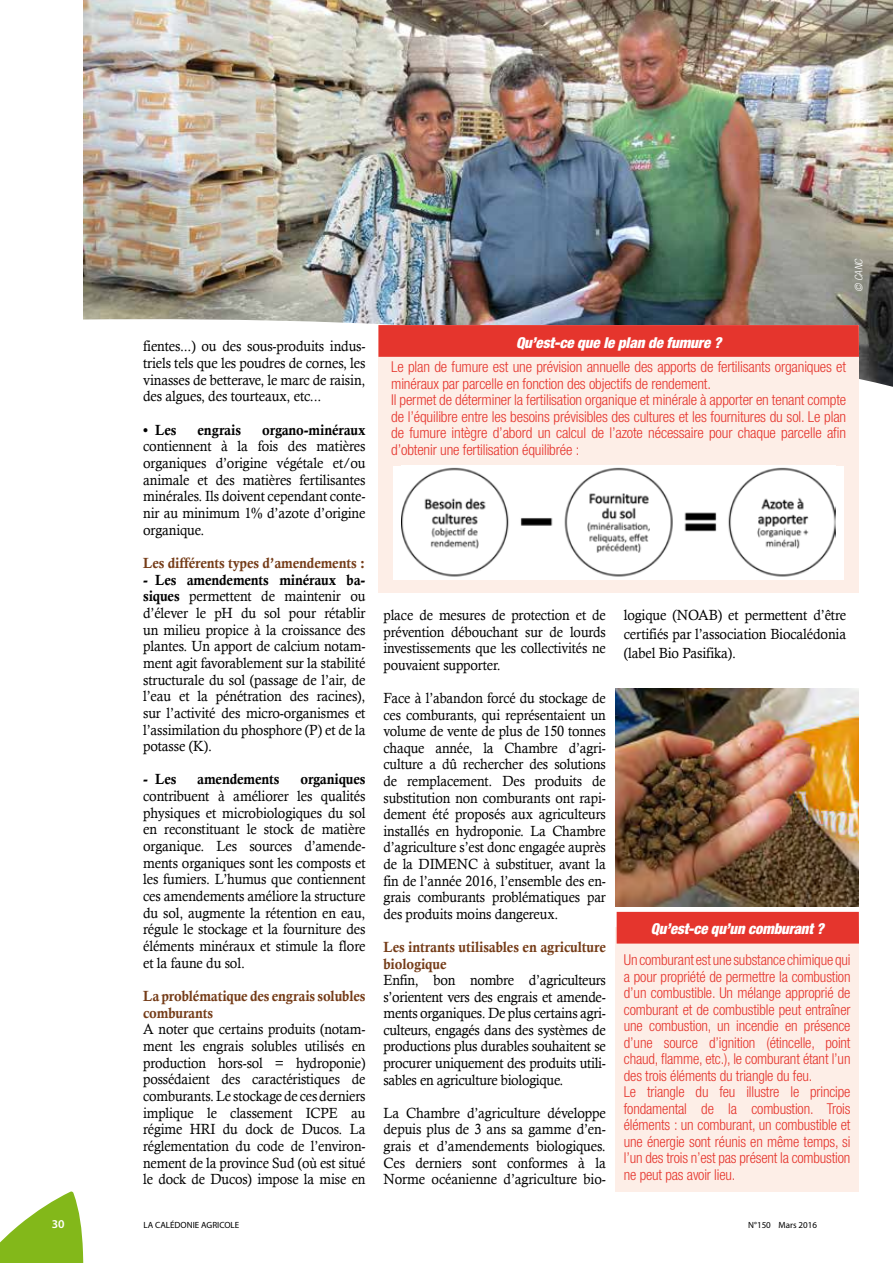
<style>
.page{position:relative;width:893px;height:1263px;background:#fff}
.page>*{position:absolute;margin:0;border:0;box-sizing:border-box;transform-origin:0 0}
.t1{font:300 condensed 15px/16.5px "Helvetica Neue";letter-spacing:-.01em;color:#e5352d}
.t2{font:italic 900 condensed 15px "Helvetica Neue";letter-spacing:-.01em;color:#fff}
.t3{font:14.7px/16.6px "Calisto";letter-spacing:-.01em;color:#000;text-align:justify;scale:.95 1}
.t4{font:14.7px/16.6px "Calisto";letter-spacing:-.01em;color:#000;text-align:justify;scale:.94 1}
.t5{font:14.7px/16.6px "Calis MT Bol";letter-spacing:-.01em;color:#753c18;scale:.95 1}
.t6{font:14.7px "Calis MT Bol";letter-spacing:-.01em;color:#000;scale:.95 1}
.t7{font:600 12px "Myriad Pro";color:#fff}
.t8{font:italic 300 condensed 10.5px "Helvetica Neue";color:#fff}
.t9{font:9px "Myriad Pro";color:#000}
.s1{font-family:"Calis MT Bol"}
</style>
<div class="page">
<svg style="left:0;top:1191px;width:84px;height:72px"></svg>
<img style="left:83px;top:0;width:810px;height:295px">
<img style="left:83px;top:295px;width:810px;height:92px">
<div style="left:378px;top:325px;width:481px;height:268px;background:#fdeee7"></div>
<div style="left:393px;top:466px;width:451px;height:113px;background:#fff"></div>
<img style="left:402px;top:467px;width:434px;height:110px">
<div style="left:378px;top:325px;width:481px;height:32px;background:#e5352d"></div>
<div style="left:616px;top:928px;width:243px;height:264px;background:#fdeee7"></div>
<img style="left:616px;top:688px;width:243px;height:219px">
<div style="left:617px;top:912px;width:242px;height:31px;background:#e5352d"></div>
<p class="t8" style="left:853px;top:292px;width:35px;rotate:-90deg">© CANC</p>
<p class="t3" style="left:143px;top:338px;width:236px">fientes...) ou des sous-produits indus&shy;triels tels que les poudres de cornes, les vinasses de betterave, le marc de raisin, des algues, des tourteaux, etc...</p>
<p class="t6" style="left:143px;top:421px;width:37px">• Les</p>
<p class="t6" style="left:198px;top:421px;width:47px">engrais</p>
<p class="t6" style="left:262px;top:421px;width:110px">organo-minéraux</p>
<p class="t3" style="left:143px;top:438px;width:236px">contiennent à la fois des matières organiques d’origine végétale et/ou animale et des matières fertilisantes minérales. Ils doivent cependant conte&shy;nir au minimum 1% d’azote d’origine organique.</p>
<p class="t5" style="left:143px;top:555px;width:235px">Les différents types d’amendements :</p>
<p class="t6" style="left:143px;top:571px;width:236px">- Les amendements minéraux ba-</p>
<p class="t3" style="left:143px;top:588px;width:236px"><span class="s1">siques</span> permettent de maintenir ou d’élever le pH du sol pour rétablir un milieu propice à la croissance des plantes. Un apport de calcium notam&shy;ment agit favorablement sur la stabilité structurale du sol (passage de l’air, de l’eau et la pénétration des racines), sur l’activité des micro-organismes et l’assimilation du phosphore (P) et de la potasse (K).</p>
<p class="t6" style="left:143px;top:771px;width:37px">- Les</p>
<p class="t6" style="left:197px;top:771px;width:88px">amendements</p>
<p class="t6" style="left:300px;top:771px;width:70px">organiques</p>
<p class="t3" style="left:143px;top:788px;width:236px">contribuent à améliorer les qualités physiques et microbiologiques du sol en reconstituant le stock de matière organique. Les sources d’amende&shy;ments organiques sont les composts et les fumiers. L’humus que contiennent ces amendements améliore la structure du sol, augmente la rétention en eau, régule le stockage et la fourniture des éléments minéraux et stimule la flore et la faune du sol.</p>
<p class="t5" style="left:143px;top:988px;width:236px">La problématique des engrais solubles comburants</p>
<p class="t4" style="left:143px;top:1021px;width:238px">A noter que certains produits (notam&shy;ment les engrais solubles utilisés en production hors-sol = hydroponie) possédaient des caractéristiques de comburants. Le stockage de ces derniers implique le classement ICPE au régime HRI du dock de Ducos. La réglementation du code de l’environ&shy;nement de la province Sud (où est situé le dock de Ducos) impose la mise en</p>
<p class="t2" style="left:516px;top:334px;width:207px">Qu’est-ce que le plan de fumure ?</p>
<p class="t1" style="left:391px;top:359px;width:456px">Le plan de fumure est une prévision annuelle des apports de fertilisants organiques et minéraux par parcelle en fonction des objectifs de rendement.<br>Il permet de déterminer la fertilisation organique et minérale à apporter en tenant compte de l’équilibre entre les besoins prévisibles des cultures et les fournitures du sol. Le plan de fumure intègre d’abord un calcul de l’azote nécessaire pour chaque parcelle afin d’obtenir une fertilisation équilibrée :</p>
<p class="t4" style="left:383px;top:607px;width:238px">place de mesures de protection et de prévention débouchant sur de lourds investissements que les collectivités ne pouvaient supporter.</p>
<p class="t4" style="left:383px;top:689px;width:238px">Face à l’abandon forcé du stockage de ces comburants, qui représentaient un volume de vente de plus de 150 tonnes chaque année, la Chambre d’agri&shy;culture a dû rechercher des solutions de remplacement. Des produits de substitution non comburants ont rapi&shy;dement été proposés aux agriculteurs installés en hydroponie. La Chambre d’agriculture s’est donc engagée auprès de la DIMENC à substituer, avant la fin de l’année 2016, l’ensemble des en&shy;grais comburants problématiques par des produits moins dangereux.</p>
<p class="t5" style="left:383px;top:938px;width:236px">Les intrants utilisables en agriculture biologique</p>
<p class="t3" style="left:383px;top:971px;width:236px">Enfin, bon nombre d’agriculteurs s’orientent vers des engrais et amende&shy;ments organiques. De plus certains agri&shy;culteurs, engagés dans des systèmes de productions plus durables souhaitent se procurer uniquement des produits utili&shy;sables en agriculture biologique.</p>
<p class="t3" style="left:383px;top:1104px;width:236px">La Chambre d’agriculture développe depuis plus de 3 ans sa gamme d’en&shy;grais et d’amendements biologiques.<br>Ces derniers sont conformes à la Norme océanienne d’agriculture bio-</p>
<p class="t3" style="left:624px;top:605px;width:236px;line-height:19px">logique (NOAB) et permettent d’être certifiés par l’association Biocalédonia (label Bio Pasifika).</p>
<p class="t2" style="left:651px;top:919px;width:175px">Qu’est-ce qu’un comburant ?</p>
<p class="t1" style="left:624px;top:952px;width:228px">Un comburant est une substance chimique qui a pour propriété de permettre la combustion d’un combustible. Un mélange approprié de comburant et de combustible peut entraîner une combustion, un incendie en présence d’une source d’ignition (étincelle, point chaud, flamme, etc.), le comburant étant l’un des trois éléments du triangle du feu.<br>Le triangle du feu illustre le principe fondamental de la combustion. Trois éléments : un comburant, un combustible et une énergie sont réunis en même temps, si l’un des trois n’est pas présent la combustion ne peut pas avoir lieu.</p>
<p class="t7" style="left:52px;top:1216px;width:14px">30</p>
<p class="t9" style="left:144px;top:1219px;width:97px">LA CALÉDONIE AGRICOLE</p>
<p class="t9" style="left:748px;top:1219px;width:70px">N°150 Mars 2016</p>
</div>
